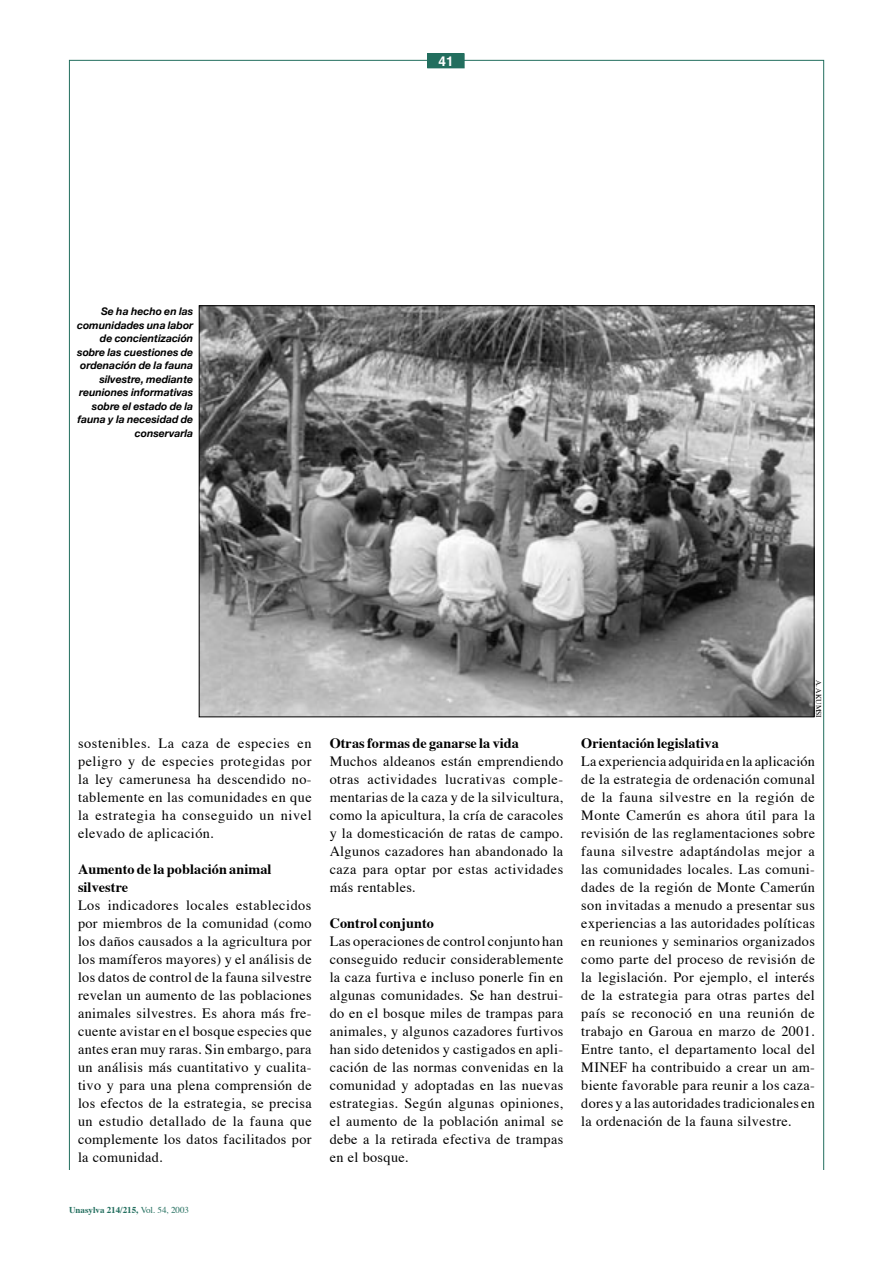
<style>
.page{position:relative;width:893px;height:1263px;background:#fff}
.page>*{position:absolute;margin:0;border:0;box-sizing:border-box;transform-origin:0 0}
.NewPara_1{font:14.25px/18px "Times";letter-spacing:.025em;color:#000;text-align:justify}
.Heading_3{font:700 14.25px/18px "Times";letter-spacing:.005em;color:#000}
.t1{font:700 13.5px "Helvetica";color:#fff}
.PhotoCaption{font:italic 700 10.5px/13.5px "Helvetica Neue";color:#000;text-align:right}
.t2{font:700 9px "Times";color:#226e5e}
.PhotoCredit{font:7.5px "Times";color:#000}
.s1{font-weight:400}
</style>
<div class="page">
<div style="left:428px;top:54px;width:36px;height:14px;background:#226e5e"></div>
<img style="left:201px;top:307px;width:611px;height:408px">
<p class="PhotoCaption" style="left:77px;top:305px;width:118px">Se ha hecho en las comunidades una labor de concientización sobre las cuestiones de ordenación de la fauna silvestre, mediante reuniones informativas sobre el estado de la fauna y la necesidad de conservarla</p>
<p class="t1" style="left:439px;top:53px;width:17px">41</p>
<p class="NewPara_1" style="left:78px;top:735px;width:235px">sostenibles. La caza de especies en peligro y de especies protegidas por la ley camerunesa ha descendido no&shy;tablemente en las comunidades en que la estrategia ha conseguido un nivel elevado de aplicación.</p>
<p class="Heading_3" style="left:78px;top:861px;width:195px">Aumento de la población animal silvestre</p>
<p class="NewPara_1" style="left:78px;top:897px;width:235px">Los indicadores locales establecidos por miembros de la comunidad (como los daños causados a la agricultura por los mamíferos mayores) y el análisis de los datos de control de la fauna silvestre revelan un aumento de las poblaciones animales silvestres. Es ahora más fre&shy;cuente avistar en el bosque especies que antes eran muy raras. Sin embargo, para un análisis más cuantitativo y cualita&shy;tivo y para una plena comprensión de los efectos de la estrategia, se precisa un estudio detallado de la fauna que complemente los datos facilitados por la comunidad.</p>
<p class="t2" style="left:69px;top:1204px;width:122px">Unasylva 214/215, <span class="s1">Vol. 54, 2003</span></p>
<p class="Heading_3" style="left:330px;top:735px;width:191px">Otras formas de ganarse la vida</p>
<p class="NewPara_1" style="left:330px;top:753px;width:235px">Muchos aldeanos están emprendiendo otras actividades lucrativas comple&shy;mentarias de la caza y de la silvicultura, como la apicultura, la cría de caracoles y la domesticación de ratas de campo.<br>Algunos cazadores han abandonado la caza para optar por estas actividades más rentables.</p>
<p class="Heading_3" style="left:330px;top:915px;width:106px">Control conjunto</p>
<p class="NewPara_1" style="left:330px;top:933px;width:235px">Las operaciones de control conjunto han conseguido reducir considerablemente la caza furtiva e incluso ponerle fin en algunas comunidades. Se han destrui&shy;do en el bosque miles de trampas para animales, y algunos cazadores furtivos han sido detenidos y castigados en apli&shy;cación de las normas convenidas en la comunidad y adoptadas en las nuevas estrategias. Según algunas opiniones, el aumento de la población animal se debe a la retirada efectiva de trampas en el bosque.</p>
<p class="PhotoCredit" style="left:823px;top:680px;width:39px;rotate:90deg">A. AKUMSI</p>
<p class="Heading_3" style="left:581px;top:735px;width:139px">Orientación legislativa</p>
<p class="NewPara_1" style="left:581px;top:753px;width:235px">La experiencia adquirida en la aplicación de la estrategia de ordenación comunal de la fauna silvestre en la región de Monte Camerún es ahora útil para la revisión de las reglamentaciones sobre fauna silvestre adaptándolas mejor a las comunidades locales. Las comuni&shy;dades de la región de Monte Camerún son invitadas a menudo a presentar sus experiencias a las autoridades políticas en reuniones y seminarios organizados como parte del proceso de revisión de la legislación. Por ejemplo, el interés de la estrategia para otras partes del país se reconoció en una reunión de trabajo en Garoua en marzo de 2001.<br>Entre tanto, el departamento local del MINEF ha contribuido a crear un am&shy;biente favorable para reunir a los caza&shy;dores y a las autoridades tradicionales en la ordenación de la fauna silvestre.</p>
</div>
